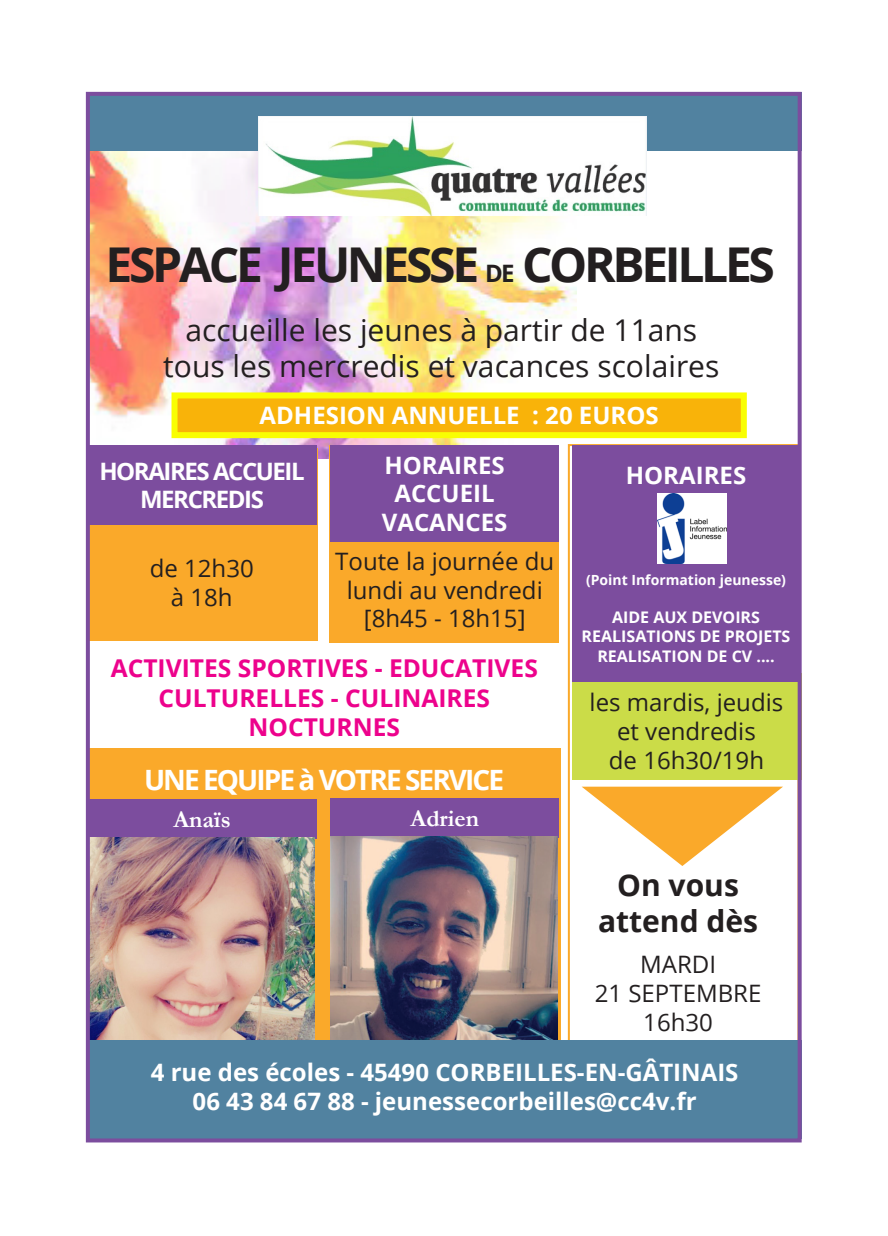
<style>
.page{position:relative;width:888px;height:1236px;background:#fff}
.page>*{position:absolute;margin:0;border:0;box-sizing:border-box;transform-origin:0 0}
.t1{font:700 48px "Open Sans";letter-spacing:-.07em;color:#231f20}
.t2{font:30px/36px "Open Sans";color:#231f20;text-align:center}
.t3{font:700 30px "Open Sans";color:#231f20}
.t4{font:700 28px "Open Sans";letter-spacing:-.07em;color:#fff}
.t5{font:700 24.6px/29.4px "Open Sans";color:#ed028c;text-align:center}
.t6{font:700 24px/28.8px "Open Sans";color:#fff;text-align:center}
.t7{font:24px/28.8px "Open Sans";color:#231f20;text-align:center}
.t8{font:700 24px "Open Sans";letter-spacing:-.06em;color:#fff}
.t9{font:700 24px "Garamond";color:#fff}
.t10{font:700 16px/19.2px "Open Sans";color:#fff;text-align:center}
.t11{font:700 14px "Open Sans";color:#fff}
.s1{font-size:24px}
</style>
<div class="page">
<img style="left:91px;top:150px;width:485px;height:309px">
<div style="left:88px;top:748px;width:472px;height:292px;background:#faa92a"></div>
<div style="left:88px;top:92px;width:713px;height:58px;background:#5182a0"></div>
<img style="left:258px;top:116px;width:388px;height:99px">
<div style="left:88px;top:448px;width:229px;height:193px;background:#faa92a"></div>
<div style="left:571px;top:673px;width:230px;height:107px;background:#cbdc48"></div>
<div style="left:88px;top:799px;width:228px;height:40px;background:#7c4d9e"></div>
<div style="left:330px;top:798px;width:229px;height:40px;background:#7c4d9e"></div>
<div style="left:88px;top:445px;width:228px;height:79px;background:#7c4d9e"></div>
<div style="left:571px;top:445px;width:229px;height:237px;background:#7c4d9e"></div>
<div style="left:329px;top:445px;width:229px;height:197px;background:#faa92a"></div>
<div style="left:330px;top:445px;width:228px;height:96px;background:#7c4d9e"></div>
<img style="left:91px;top:838px;width:224px;height:202px">
<img style="left:330px;top:836px;width:227px;height:204px">
<svg style="left:582px;top:787px;width:200px;height:79px"></svg>
<div style="left:88px;top:1040px;width:713px;height:98px;background:#5182a0"></div>
<div style="left:174px;top:395px;width:569px;height:40px;background:#f9b309"></div>
<div style="left:171px;top:392px;width:575px;height:46px;border:6px solid #f9fe02"></div>
<img style="left:657px;top:493px;width:69px;height:70px">
<div style="left:86px;top:92px;width:715px;height:1050px;border:4px solid #7c4d9e"></div>
<p class="t1" style="left:106px;top:231px;width:670px">ESPACE JEUNESSE <span class="s1">DE</span> CORBEILLES</p>
<p class="t2" style="left:163px;top:311px;width:557px">accueille les jeunes à partir de 11ans tous les mercredis et vacances scolaires</p>
<p class="t6" style="left:259px;top:401px;width:400px">ADHESION ANNUELLE : 20 EUROS</p>
<p class="t8" style="left:99px;top:454px;width:207px">HORAIRES ACCUEIL</p>
<p class="t8" style="left:140px;top:483px;width:125px">MERCREDIS</p>
<p class="t7" style="left:150px;top:554px;width:106px">de 12h30</p>
<p class="t7" style="left:171px;top:582px;width:63px">à 18h</p>
<p class="t6" style="left:384px;top:450px;width:122px">HORAIRES</p>
<p class="t6" style="left:381px;top:479px;width:127px">ACCUEIL<br>VACANCES</p>
<p class="t7" style="left:335px;top:546px;width:220px">Toute la journée du lundi au vendredi [8h45 - 18h15]</p>
<p class="t5" style="left:111px;top:653px;width:428px">ACTIVITES SPORTIVES - EDUCATIVES<br>CULTURELLES - CULINAIRES</p>
<p class="t5" style="left:248px;top:712px;width:153px">NOCTURNES</p>
<p class="t4" style="left:144px;top:760px;width:361px">UNE EQUIPE à VOTRE SERVICE</p>
<p class="t9" style="left:173px;top:803px;width:59px">Anaïs</p>
<p class="t9" style="left:410px;top:802px;width:70px">Adrien</p>
<p class="t6" style="left:625px;top:460px;width:122px">HORAIRES</p>
<p class="t11" style="left:586px;top:570px;width:201px">(Point Information jeunesse)</p>
<p class="t10" style="left:581px;top:607px;width:210px">AIDE AUX DEVOIRS<br>REALISATIONS DE PROJETS</p>
<p class="t10" style="left:597px;top:646px;width:179px">REALISATION DE CV ....</p>
<p class="t7" style="left:589px;top:688px;width:195px">les mardis, jeudis et vendredis<br>de 16h30/19h</p>
<p class="t3" style="left:617px;top:864px;width:123px">On vous</p>
<p class="t3" style="left:598px;top:900px;width:162px">attend dès</p>
<p class="t7" style="left:640px;top:949px;width:77px">MARDI</p>
<p class="t7" style="left:594px;top:978px;width:168px">21 SEPTEMBRE</p>
<p class="t7" style="left:643px;top:1007px;width:71px">16h30</p>
<p class="t6" style="left:151px;top:1058px;width:589px">4 rue des écoles - 45490 CORBEILLES-EN-GÂTINAIS<br>06 43 84 67 88 - jeunessecorbeilles@cc4v.fr</p>
</div>
